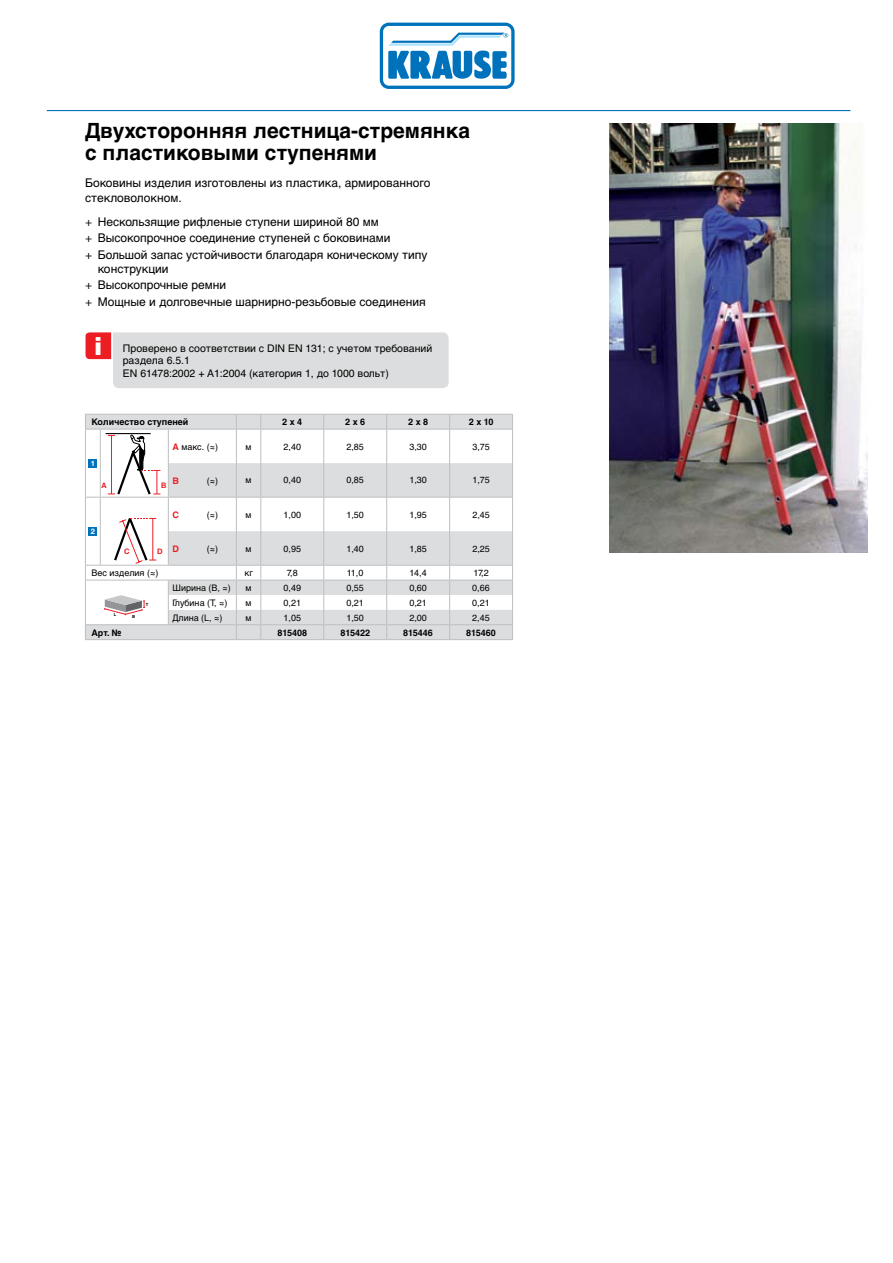
<style>
.page{position:relative;width:893px;height:1263px;background:#fff}
.page>*{position:absolute;margin:0;border:0;box-sizing:border-box;transform-origin:0 0}
.t1{font:26.7px "Microgramma D Bold Exte";color:#fff}
.t2{font:700 21px/22.5px "Helvetica Cyr";color:#000}
.t3{font:12px/16.4px "Helvetica Cyr Upright";color:#000}
.t4{font:10.5px/12.6px "Helvetica Cyr Upright";color:#000}
.t5{font:9px "Helvetica Cyr Upright";color:#000}
.t6{font:700 9px "Helvetica Cyr";color:#000}
.t7{font:700 9px "Helvetica Cyr";color:#ed1d24}
.t8{font:700 7.5px "Helvetica Neue LT";color:#ed1d24}
.t9{font:700 7.5px "Helvetica Neue LT";color:#fff}
.t10{font:700 4.2px "Helvetica LT Std";color:#000}
.s1{font-family:"Helvetica Neue LT"}
.s2{font-family:"Helvetica Cyr";font-weight:700;color:#ed1d24}
</style>
<div class="page">
<svg style="left:378px;top:21px;width:138px;height:69px"></svg>
<svg style="left:380px;top:23px;width:135px;height:66px"></svg>
<hr style="left:47px;top:110px;width:803px;height:1px;background:#0072bc">
<img style="left:609px;top:123px;width:258px;height:430px">
<svg style="left:85px;top:414px;width:428px;height:226px"></svg>
<svg style="left:86px;top:332px;width:363px;height:56px;background:#ded8d9"></svg>
<h2 class="t2" style="left:85px;top:119px;width:387px">Двухсторонняя лестница-стремянка с пластиковыми ступенями</h2>
<p class="t3" style="left:85px;top:176px;width:347px;line-height:14.2px">Боковины изделия изготовлены из пластика, армированного стекловолокном.</p>
<p class="t3" style="left:85px;top:214px;width:344px"><span class="s1">+</span> Нескользящие рифленые ступени шириной 80 мм<br><span class="s1">+</span> Высокопрочное соединение ступеней с боковинами<br><span class="s1">+</span> Большой запас устойчивости благодаря коническому типу</p>
<p class="t3" style="left:85px;top:261px;width:342px;text-indent:13px">конструкции<br><span class="s1">+</span> Высокопрочные ремни<br><span class="s1">+</span> Мощные и долговечные шарнирно-резьбовые соединения</p>
<h1 class="t1" style="left:95px;top:328px;width:8px">i</h1>
<p class="t4" style="left:123px;top:342px;width:311px">Проверено в соответствии с DIN EN 131; с учетом требований раздела 6.5.1<br>EN 61478:2002 + A1:2004 (категория 1, до 1000 вольт)</p>
<p class="t6" style="left:91px;top:417px;width:98px">Количество ступеней</p>
<p class="t6" style="left:282px;top:417px;width:22px">2 x 4</p>
<p class="t6" style="left:345px;top:417px;width:22px">2 x 6</p>
<p class="t6" style="left:408px;top:417px;width:22px">2 x 8</p>
<p class="t6" style="left:469px;top:417px;width:26px">2 x 10</p>
<p class="t9" style="left:91px;top:458px;width:6px">1</p>
<p class="t5" style="left:173px;top:442px;width:47px"><span class="s2">A</span> макс. (≈)</p>
<p class="t5" style="left:246px;top:442px;width:7px">м</p>
<p class="t5" style="left:284px;top:442px;width:19px">2,40</p>
<p class="t5" style="left:346px;top:442px;width:19px">2,85</p>
<p class="t5" style="left:409px;top:442px;width:19px">3,30</p>
<p class="t5" style="left:472px;top:442px;width:19px">3,75</p>
<p class="t7" style="left:173px;top:475px;width:8px">B</p>
<p class="t5" style="left:207px;top:475px;width:13px">(≈)</p>
<p class="t5" style="left:246px;top:475px;width:7px">м</p>
<p class="t5" style="left:284px;top:475px;width:19px">0,40</p>
<p class="t5" style="left:346px;top:475px;width:19px">0,85</p>
<p class="t5" style="left:409px;top:475px;width:19px">1,30</p>
<p class="t5" style="left:472px;top:475px;width:19px">1,75</p>
<p class="t8" style="left:101px;top:480px;width:7px">A</p>
<p class="t8" style="left:161px;top:480px;width:7px">B</p>
<p class="t9" style="left:91px;top:526px;width:6px">2</p>
<p class="t8" style="left:124px;top:546px;width:7px">C</p>
<p class="t8" style="left:157px;top:546px;width:7px">D</p>
<p class="t7" style="left:173px;top:510px;width:8px">C</p>
<p class="t5" style="left:207px;top:510px;width:13px">(≈)</p>
<p class="t5" style="left:246px;top:510px;width:7px">м</p>
<p class="t5" style="left:284px;top:510px;width:19px">1,00</p>
<p class="t5" style="left:346px;top:510px;width:19px">1,50</p>
<p class="t5" style="left:409px;top:510px;width:19px">1,95</p>
<p class="t5" style="left:472px;top:510px;width:19px">2,45</p>
<p class="t7" style="left:173px;top:543px;width:8px">D</p>
<p class="t5" style="left:207px;top:543px;width:13px">(≈)</p>
<p class="t5" style="left:246px;top:543px;width:7px">м</p>
<p class="t5" style="left:284px;top:543px;width:19px">0,95</p>
<p class="t5" style="left:346px;top:543px;width:19px">1,40</p>
<p class="t5" style="left:409px;top:543px;width:19px">1,85</p>
<p class="t5" style="left:472px;top:543px;width:19px">2,25</p>
<p class="t5" style="left:91px;top:568px;width:69px">Вес изделия (≈)</p>
<p class="t5" style="left:244px;top:568px;width:10px">кг</p>
<p class="t5" style="left:287px;top:568px;width:12px">7,8</p>
<p class="t5" style="left:347px;top:568px;width:18px">11,0</p>
<p class="t5" style="left:410px;top:568px;width:19px">14,4</p>
<p class="t5" style="left:473px;top:568px;width:17px">17,2</p>
<p class="t5" style="left:173px;top:583px;width:60px">Ширина (B, ≈)</p>
<p class="t5" style="left:246px;top:583px;width:7px">м</p>
<p class="t5" style="left:283px;top:583px;width:19px">0,49</p>
<p class="t5" style="left:346px;top:583px;width:19px">0,55</p>
<p class="t5" style="left:409px;top:583px;width:19px">0,60</p>
<p class="t5" style="left:472px;top:583px;width:19px">0,66</p>
<p class="t5" style="left:173px;top:598px;width:56px">Глубина (T, ≈)</p>
<p class="t5" style="left:246px;top:598px;width:7px">м</p>
<p class="t5" style="left:283px;top:598px;width:19px">0,21</p>
<p class="t5" style="left:346px;top:598px;width:19px">0,21</p>
<p class="t5" style="left:409px;top:598px;width:19px">0,21</p>
<p class="t5" style="left:472px;top:598px;width:19px">0,21</p>
<p class="t5" style="left:173px;top:612px;width:52px">Длина (L, ≈)</p>
<p class="t5" style="left:246px;top:612px;width:7px">м</p>
<p class="t5" style="left:283px;top:612px;width:19px">1,05</p>
<p class="t5" style="left:346px;top:612px;width:19px">1,50</p>
<p class="t5" style="left:409px;top:612px;width:19px">2,00</p>
<p class="t5" style="left:472px;top:612px;width:19px">2,45</p>
<p class="t6" style="left:91px;top:627px;width:31px">Арт. №</p>
<p class="t6" style="left:277px;top:627px;width:31px">815408</p>
<p class="t6" style="left:340px;top:627px;width:31px">815422</p>
<p class="t6" style="left:403px;top:627px;width:31px">815446</p>
<p class="t6" style="left:466px;top:627px;width:31px">815460</p>
<p class="t10" style="left:146px;top:602px;width:4px">T</p>
<p class="t10" style="left:114px;top:612px;width:4px">L</p>
<p class="t10" style="left:132px;top:613px;width:5px">B</p>
</div>
